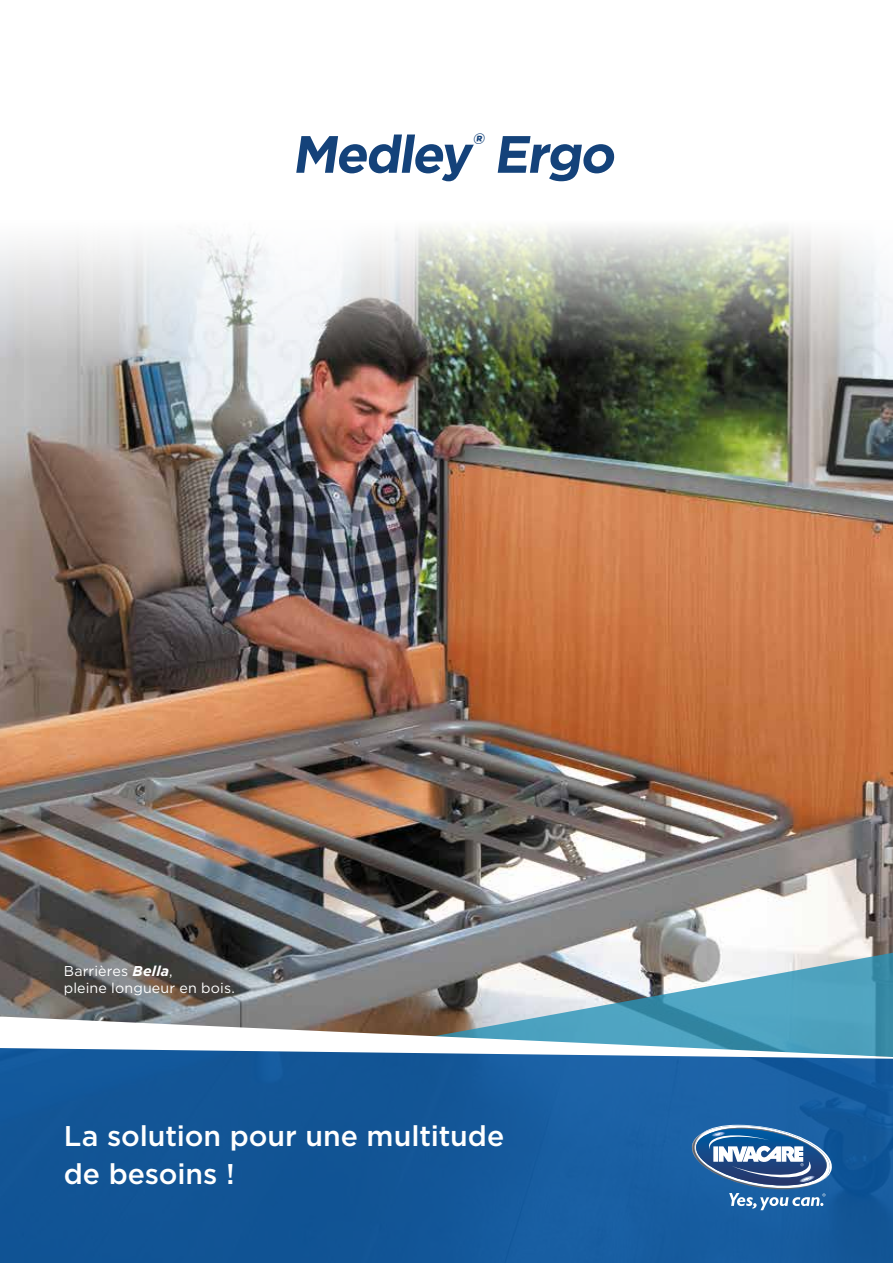
<style>
.page{position:relative;width:893px;height:1263px;background:#fff}
.page>*{position:absolute;margin:0;border:0;box-sizing:border-box;transform-origin:0 0}
.t1{font:700 52.35px "Gotham";color:#14427a}
.t2{font:500 28.5px/37.5px "Gotham";color:#fff}
.t3{font:14.25px/17.2px "Gotham";letter-spacing:.01em;color:#fff}
.s1{font-weight:700;font-style:italic}
</style>
<div class="page">
<img style="left:0;top:359px;width:893px;height:657px">
<svg style="left:422px;top:950px;width:471px;height:66px"></svg>
<svg style="left:0;top:1059px;width:893px;height:204px;background:#14589a"></svg>
<img style="left:0;top:227px;width:893px;height:132px">
<svg style="left:0;top:1016px;width:893px;height:43px"></svg>
<img style="left:689px;top:1133px;width:130px;height:56px">
<img style="left:691px;top:1125px;width:142px;height:63px">
<img style="left:713px;top:1128px;width:116px;height:42px">
<svg style="left:729px;top:1193px;width:96px;height:17px"></svg>
<svg style="left:694px;top:1129px;width:134px;height:56px"></svg>
<h1 class="t1" style="left:292px;top:120px;width:334px">Medley<sup>®</sup> Ergo</h1>
<p class="t3" style="left:64px;top:962px;width:173px">Barrières <span class="s1">Bella</span>,<br>pleine longueur en bois.</p>
<p class="t2" style="left:64px;top:1117px;width:442px">La solution pour une multitude de besoins !</p>
</div>
